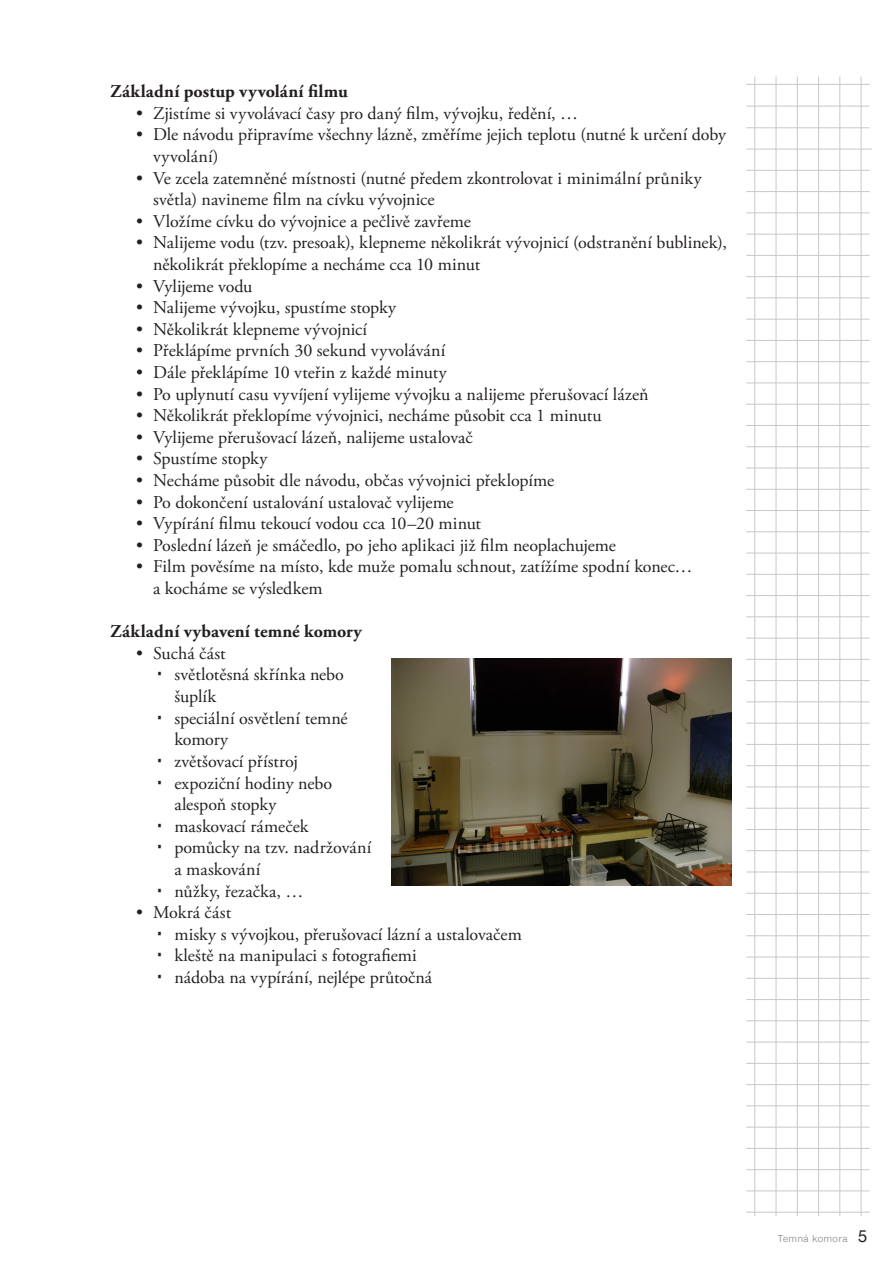
<style>
.page{position:relative;width:893px;height:1263px;background:#fff}
.page>*{position:absolute;margin:0;border:0;box-sizing:border-box;transform-origin:0 0}
.t1{font:18px/21.6px "Adobe Garamond Pro";color:#231f20}
.nadpis{font:700 18px "Adobe Garamond Pro";letter-spacing:.01em;color:#231f20}
.t2{font:300 9.75px "Helvetica Neue";letter-spacing:.07em;color:#808285}
.s1{font-weight:400;font-size:16.5px;color:#231f20}
</style>
<div class="page">
<hr style="left:746px;top:128px;width:124px;height:1px;background:#c7c8ca">
<hr style="left:746px;top:149px;width:126px;height:1px;background:#c7c8ca">
<hr style="left:746px;top:170px;width:124px;height:1px;background:#c7c8ca">
<hr style="left:746px;top:191px;width:124px;height:1px;background:#c7c8ca">
<hr style="left:746px;top:213px;width:124px;height:1px;background:#c7c8ca">
<hr style="left:746px;top:234px;width:124px;height:1px;background:#c7c8ca">
<hr style="left:746px;top:255px;width:124px;height:1px;background:#c7c8ca">
<hr style="left:746px;top:276px;width:124px;height:1px;background:#c7c8ca">
<hr style="left:746px;top:298px;width:124px;height:1px;background:#c7c8ca">
<hr style="left:746px;top:319px;width:124px;height:1px;background:#c7c8ca">
<hr style="left:746px;top:340px;width:124px;height:1px;background:#c7c8ca">
<hr style="left:746px;top:361px;width:124px;height:1px;background:#c7c8ca">
<hr style="left:746px;top:383px;width:124px;height:1px;background:#c7c8ca">
<hr style="left:746px;top:404px;width:124px;height:1px;background:#c7c8ca">
<hr style="left:746px;top:425px;width:124px;height:1px;background:#c7c8ca">
<hr style="left:746px;top:446px;width:124px;height:1px;background:#c7c8ca">
<hr style="left:746px;top:468px;width:124px;height:1px;background:#c7c8ca">
<hr style="left:746px;top:489px;width:124px;height:1px;background:#c7c8ca">
<hr style="left:746px;top:510px;width:124px;height:1px;background:#c7c8ca">
<hr style="left:746px;top:531px;width:124px;height:1px;background:#c7c8ca">
<hr style="left:746px;top:553px;width:124px;height:1px;background:#c7c8ca">
<hr style="left:746px;top:574px;width:124px;height:1px;background:#c7c8ca">
<hr style="left:746px;top:595px;width:124px;height:1px;background:#c7c8ca">
<hr style="left:746px;top:617px;width:124px;height:1px;background:#c7c8ca">
<hr style="left:746px;top:638px;width:124px;height:1px;background:#c7c8ca">
<hr style="left:746px;top:659px;width:124px;height:1px;background:#c7c8ca">
<hr style="left:746px;top:680px;width:124px;height:1px;background:#c7c8ca">
<hr style="left:746px;top:702px;width:124px;height:1px;background:#c7c8ca">
<hr style="left:746px;top:723px;width:124px;height:1px;background:#c7c8ca">
<hr style="left:746px;top:744px;width:124px;height:1px;background:#c7c8ca">
<hr style="left:746px;top:765px;width:124px;height:1px;background:#c7c8ca">
<hr style="left:746px;top:787px;width:124px;height:1px;background:#c7c8ca">
<hr style="left:746px;top:808px;width:124px;height:1px;background:#c7c8ca">
<hr style="left:746px;top:829px;width:124px;height:1px;background:#c7c8ca">
<hr style="left:746px;top:850px;width:124px;height:1px;background:#c7c8ca">
<hr style="left:746px;top:872px;width:124px;height:1px;background:#c7c8ca">
<hr style="left:746px;top:893px;width:124px;height:1px;background:#c7c8ca">
<hr style="left:746px;top:914px;width:124px;height:1px;background:#c7c8ca">
<hr style="left:746px;top:935px;width:124px;height:1px;background:#c7c8ca">
<hr style="left:746px;top:957px;width:124px;height:1px;background:#c7c8ca">
<hr style="left:746px;top:978px;width:124px;height:1px;background:#c7c8ca">
<hr style="left:746px;top:999px;width:124px;height:1px;background:#c7c8ca">
<hr style="left:746px;top:1020px;width:124px;height:1px;background:#c7c8ca">
<hr style="left:746px;top:1042px;width:124px;height:1px;background:#c7c8ca">
<hr style="left:746px;top:1063px;width:124px;height:1px;background:#c7c8ca">
<hr style="left:746px;top:1084px;width:124px;height:1px;background:#c7c8ca">
<hr style="left:746px;top:1105px;width:124px;height:1px;background:#c7c8ca">
<hr style="left:746px;top:1127px;width:124px;height:1px;background:#c7c8ca">
<hr style="left:746px;top:1148px;width:124px;height:1px;background:#c7c8ca">
<hr style="left:746px;top:1169px;width:124px;height:1px;background:#c7c8ca">
<hr style="left:746px;top:1191px;width:124px;height:1px;background:#c7c8ca">
<hr style="left:746px;top:1212px;width:124px;height:1px;background:#c7c8ca">
<hr style="left:861px;top:77px;width:1px;height:1139px;background:#c7c8ca">
<hr style="left:840px;top:77px;width:1px;height:1139px;background:#c7c8ca">
<hr style="left:818px;top:77px;width:1px;height:1139px;background:#c7c8ca">
<hr style="left:797px;top:77px;width:1px;height:1139px;background:#c7c8ca">
<hr style="left:776px;top:77px;width:1px;height:1139px;background:#c7c8ca">
<hr style="left:754px;top:77px;width:1px;height:1139px;background:#c7c8ca">
<hr style="left:746px;top:106px;width:124px;height:1px;background:#c7c8ca">
<hr style="left:746px;top:84px;width:124px;height:1px;background:#c7c8ca">
<img style="left:391px;top:658px;width:340px;height:227px">
<p class="nadpis" style="left:111px;top:81px;width:239px">Základní postup vyvolání filmu</p>
<p class="t1" style="left:136px;top:103px;width:443px">• Zjistíme si vyvolávací časy pro daný film, vývojku, ředění, …</p>
<p class="t1" style="left:153px;top:125px;width:574px;text-indent:-17px">• Dle návodu připravíme všechny lázně, změříme jejich teplotu (nutné k určení doby vyvolání)</p>
<p class="t1" style="left:153px;top:168px;width:550px;text-indent:-17px">• Ve zcela zatemněné místnosti (nutné předem zkontrolovat i minimální průniky světla) navineme film na cívku vývojnice</p>
<p class="t1" style="left:136px;top:211px;width:336px">• Vložíme cívku do vývojnice a pečlivě zavřeme</p>
<p class="t1" style="left:153px;top:233px;width:575px;text-indent:-17px">• Nalijeme vodu (tzv. presoak), klepneme několikrát vývojnicí (odstranění bublinek), několikrát překlopíme a necháme cca 10 minut</p>
<p class="t1" style="left:136px;top:276px;width:118px">• Vylijeme vodu</p>
<p class="t1" style="left:136px;top:297px;width:262px">• Nalijeme vývojku, spustíme stopky</p>
<p class="t1" style="left:136px;top:319px;width:233px">• Několikrát klepneme vývojnicí</p>
<p class="t1" style="left:136px;top:341px;width:311px">• Překlápíme prvních 30 sekund vyvolávání</p>
<p class="t1" style="left:136px;top:362px;width:312px">• Dále překlápíme 10 vteřin z každé minuty</p>
<p class="t1" style="left:136px;top:384px;width:514px">• Po uplynutí casu vyvíjení vylijeme vývojku a nalijeme přerušovací lázeň</p>
<p class="t1" style="left:136px;top:405px;width:467px">• Několikrát překlopíme vývojnici, necháme působit cca 1 minutu</p>
<p class="t1" style="left:136px;top:427px;width:338px">• Vylijeme přerušovací lázeň, nalijeme ustalovač</p>
<p class="t1" style="left:136px;top:449px;width:133px">• Spustíme stopky</p>
<p class="t1" style="left:136px;top:470px;width:420px">• Necháme působit dle návodu, občas vývojnici překlopíme</p>
<p class="t1" style="left:136px;top:492px;width:319px">• Po dokončení ustalování ustalovač vylijeme</p>
<p class="t1" style="left:136px;top:513px;width:347px">• Vypírání filmu tekoucí vodou cca 10–20 minut</p>
<p class="t1" style="left:136px;top:535px;width:481px">• Poslední lázeň je smáčedlo, po jeho aplikaci již film neoplachujeme</p>
<p class="t1" style="left:153px;top:557px;width:541px;text-indent:-17px">• Film pověsíme na místo, kde muže pomalu schnout, zatížíme spodní konec… a kocháme se výsledkem</p>
<p class="nadpis" style="left:111px;top:621px;width:253px">Základní vybavení temné komory</p>
<p class="t1" style="left:136px;top:643px;width:91px">• Suchá část</p>
<p class="t1" style="left:174px;top:665px;width:171px">světlotěsná skřínka nebo šuplík</p>
<p class="t1" style="left:174px;top:708px;width:175px">speciální osvětlení temné komory</p>
<p class="t1" style="left:174px;top:751px;width:125px">zvětšovací přístroj</p>
<p class="t1" style="left:174px;top:773px;width:159px">expoziční hodiny nebo alespoň stopky</p>
<p class="t1" style="left:174px;top:816px;width:136px">maskovací rámeček</p>
<p class="t1" style="left:174px;top:837px;width:198px">pomůcky na tzv. nadržování a maskování</p>
<p class="t1" style="left:174px;top:881px;width:131px">nůžky, řezačka, …</p>
<p class="t1" style="left:136px;top:902px;width:97px">• Mokrá část</p>
<p class="t1" style="left:174px;top:924px;width:349px">misky s vývojkou, přerušovací lázní a ustalovačem</p>
<p class="t1" style="left:174px;top:945px;width:244px">kleště na manipulaci s fotografiemi</p>
<p class="t1" style="left:174px;top:967px;width:259px">nádoba na vypírání, nejlépe průtočná</p>
<p class="t2" style="left:778px;top:1230px;width:91px">Temná komora <span class="s1">5</span></p>
</div>
